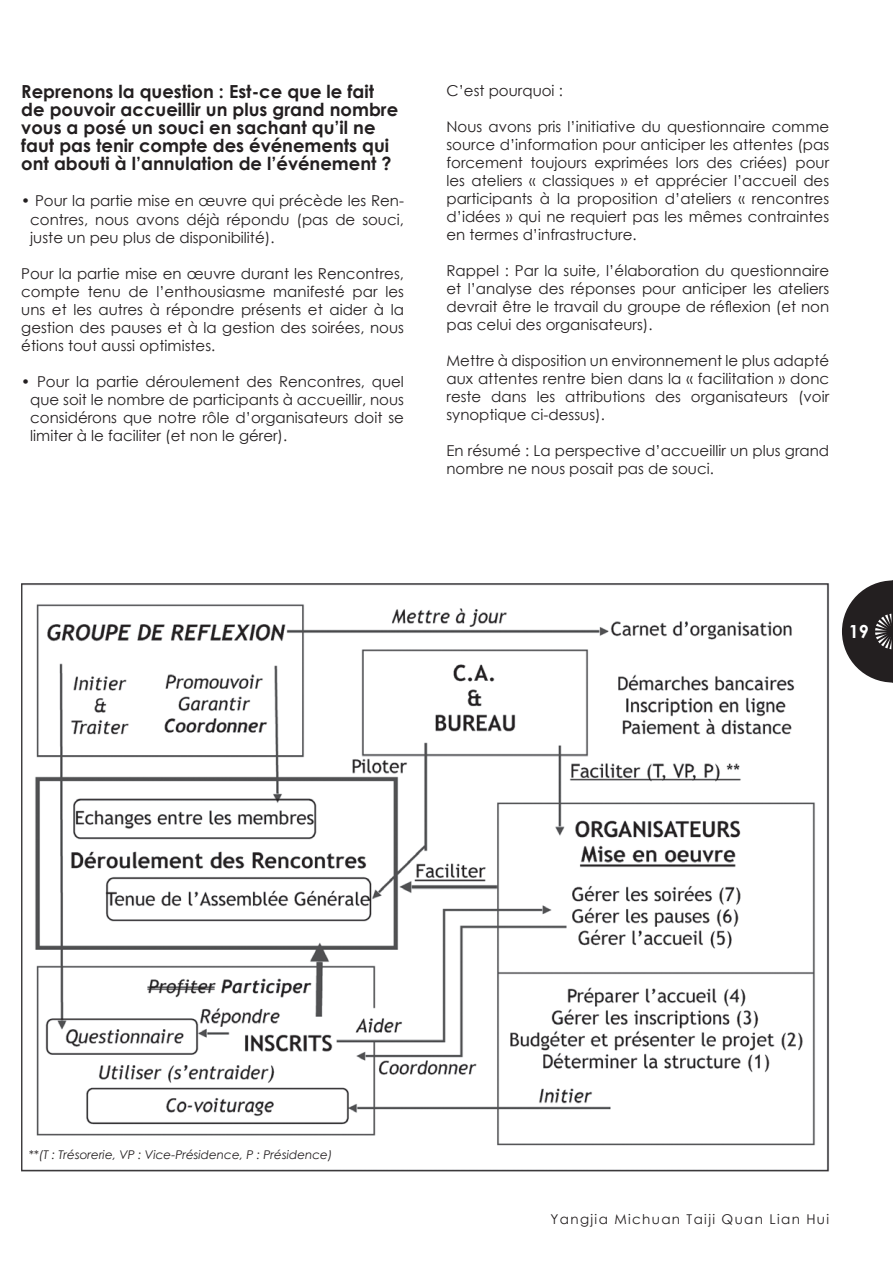
<style>
.page{position:relative;width:893px;height:1263px;background:#fff}
.page>*{position:absolute;margin:0;border:0;box-sizing:border-box;transform-origin:0 0}
.t1{font:700 18px/18px "Century Gothic";color:#231f20}
.t2{font:700 18px "Century Gothic";color:#fff}
.t3{font:15px/18px "Century Gothic";color:#231f20;text-align:justify}
.t4{font:13.5px "Century Gothic";letter-spacing:.1em;color:#231f20}
.t5{font:italic 12px "Century Gothic";color:#231f20}
</style>
<div class="page">
<svg style="left:842px;top:580px;width:51px;height:102px"></svg>
<img style="left:21px;top:583px;width:808px;height:589px">
<p class="t1" style="left:21px;top:83px;width:378px">Reprenons la question : Est-ce que le fait de pouvoir accueillir un plus grand nombre vous a posé un souci en sachant qu’il ne faut pas tenir compte des événements qui ont abouti à l’annulation de l’événement ?</p>
<p class="t3" style="left:30px;top:192px;width:375px;text-indent:-9px">• Pour la partie mise en œuvre qui précède les Ren&shy;contres, nous avons déjà répondu (pas de souci, juste un peu plus de disponibilité).</p>
<p class="t3" style="left:21px;top:264px;width:384px">Pour la partie mise en œuvre durant les Rencontres, compte tenu de l’enthousiasme manifesté par les uns et les autres à répondre présents et aider à la gestion des pauses et à la gestion des soirées, nous étions tout aussi optimistes.</p>
<p class="t3" style="left:30px;top:372px;width:375px;text-indent:-9px">• Pour la partie déroulement des Rencontres, quel que soit le nombre de participants à accueillir, nous considérons que notre rôle d’organisateurs doit se limiter à le faciliter (et non le gérer).</p>
<p class="t3" style="left:446px;top:82px;width:118px">C’est pourquoi :</p>
<p class="t3" style="left:446px;top:118px;width:384px">Nous avons pris l’initiative du questionnaire comme source d’information pour anticiper les attentes (pas forcement toujours exprimées lors des criées) pour les ateliers « classiques » et apprécier l’accueil des participants à la proposition d’ateliers « rencontres d’idées » qui ne requiert pas les mêmes contraintes en termes d’infrastructure.</p>
<p class="t3" style="left:446px;top:262px;width:384px">Rappel : Par la suite, l’élaboration du questionnaire et l’analyse des réponses pour anticiper les ateliers devrait être le travail du groupe de réflexion (et non pas celui des organisateurs).</p>
<p class="t3" style="left:446px;top:352px;width:384px">Mettre à disposition un environnement le plus adapté aux attentes rentre bien dans la « facilitation » donc reste dans les attributions des organisateurs (voir synoptique ci-dessus).</p>
<p class="t3" style="left:446px;top:442px;width:384px">En résumé : La perspective d’accueillir un plus grand nombre ne nous posait pas de souci.</p>
<p class="t2" style="left:849px;top:620px;width:22px">19</p>
<p class="t5" style="left:29px;top:1147px;width:305px">**(T : Trésorerie, VP : Vice-Présidence, P : Présidence)</p>
<p class="t4" style="left:551px;top:1210px;width:280px">Yangjia Michuan Taiji Quan Lian Hui</p>
</div>
